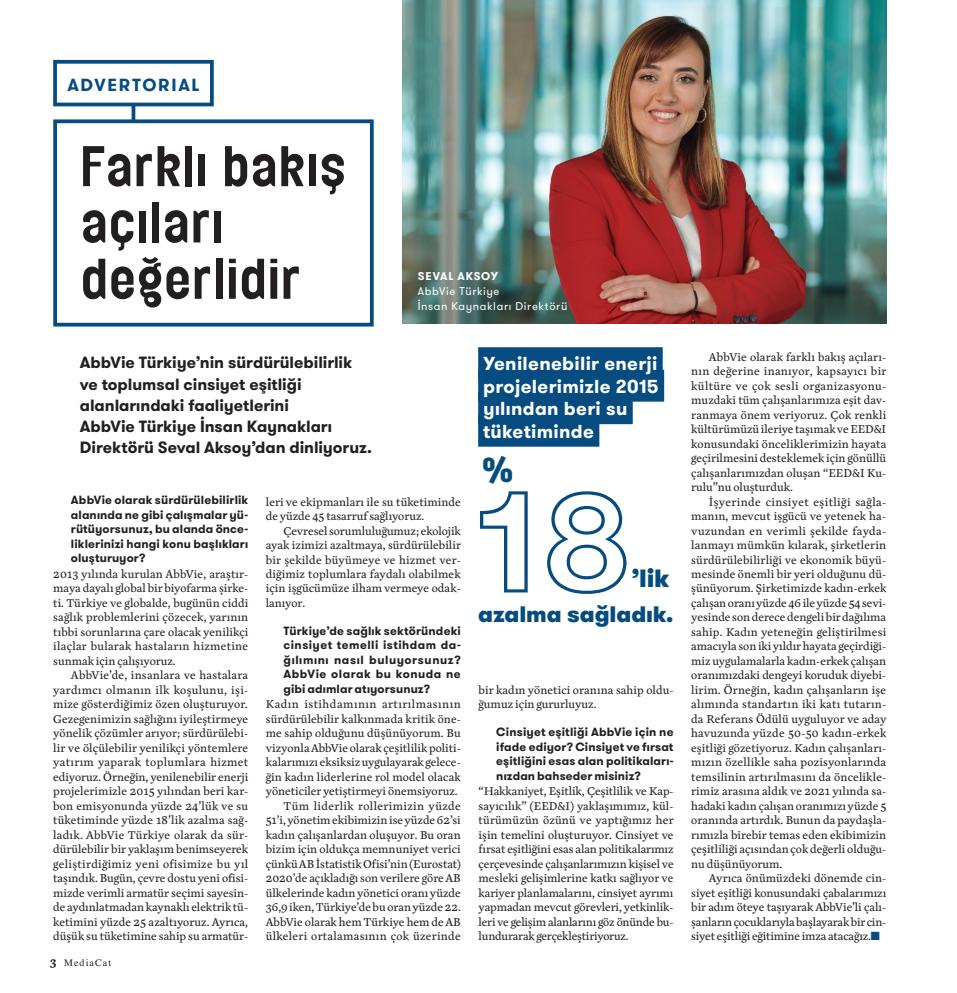
<style>
.page{position:relative;width:957px;height:993px;background:#fff}
.page>*{position:absolute;margin:0;border:0;box-sizing:border-box;transform-origin:0 0}
.t1{font:142.75px "Helvetica Neue LT Std Bd Ou";color:#074c81}
.t2{font:500 50px/56.2px "Elephant";letter-spacing:-.005em;color:#231f20}
.t3{font:900 34.62px "GT Walsheim";color:#074c81}
.t4{font:900 24.88px "GT Walsheim";color:#074c81}
.t5{font:900 22.38px "GT Walsheim";letter-spacing:-.005em;color:#074c81}
.t6{font:700 18.75px "GT Walsheim";letter-spacing:.02em;color:#fff}
.t7{font:700 17.5px "GT Walsheim";letter-spacing:.095em;color:#074c81}
.Ana_spot___giriş{font:700 16.25px/21.2px "GT Walsheim";letter-spacing:-.005em;color:#231f20}
.ana_metinler{font:11.88px/14.5px "Cardea OTCE";color:#231f20;text-align:justify}
.ropörtaj_soru{font:700 11.88px/14.5px "GT Walsheim";letter-spacing:.01em;color:#231f20;text-align:justify}
.resim_altı{font:11.25px/15px "GT Walsheim";letter-spacing:.06em;color:#fff}
.resim_altı-2{font:700 11.25px "GT Walsheim";letter-spacing:.07em;color:#fff}
.t8{font:10px "Times";letter-spacing:.11em;color:#231f20}
.s1{font-family:"Cardea OTCE";font-weight:700;font-size:12.5px}
.s2{color:#074c81}
</style>
<div class="page">
<img style="left:402px;top:0;width:484px;height:323px">
<hr style="left:132px;top:104px;width:3px;height:17px;background:#074c81">
<div style="left:53px;top:60px;width:161px;height:46px;border:4px solid #074c81"></div>
<div style="left:53px;top:119px;width:321px;height:207px;border:4px solid #074c81"></div>
<div style="left:478px;top:347px;width:185px;height:32px;background:#074c81"></div>
<div style="left:478px;top:369px;width:186px;height:32px;background:#074c81"></div>
<div style="left:478px;top:392px;width:155px;height:32px;background:#074c81"></div>
<div style="left:478px;top:414px;width:121px;height:32px;background:#074c81"></div>
<p class="t7" style="left:67px;top:73px;width:134px">ADVERTORIAL</p>
<p class="t2" style="left:80px;top:138px;width:268px">Farklı bakış açıları değerlidir</p>
<p class="resim_altı-2" style="left:418px;top:269px;width:82px">SEVAL AKSOY</p>
<p class="resim_altı" style="left:418px;top:284px;width:151px">AbbVie Türkiye<br>İnsan Kaynakları Direktörü</p>
<p class="Ana_spot___giriş" style="left:80px;top:352px;width:294px">AbbVie Türkiye’nin sürdürülebilirlik ve toplumsal cinsiyet eşitliği alanlarındaki faaliyetlerini<br>AbbVie Türkiye İnsan Kaynakları Direktörü Seval Aksoy’dan dinliyoruz.</p>
<p class="ropörtaj_soru" style="left:71px;top:493px;width:179px">AbbVie olarak sürdürülebilirlik alanında ne gibi çalışmalar yü&shy;rütüyorsunuz, bu alanda önce&shy;liklerinizi hangi konu başlıkları oluşturuyor?</p>
<p class="ana_metinler" style="left:53px;top:567px;width:197px">2013 yılında kurulan AbbVie, araştır&shy;maya dayalı global bir biyofarma şirke&shy;ti. Türkiye ve globalde, bugünün ciddi sağlık problemlerini çözecek, yarının tıbbi sorunlarına çare olacak yenilikçi ilaçlar bularak hastaların hizmetine sunmak için çalışıyoruz.</p>
<p class="ana_metinler" style="left:53px;top:669px;width:196px;text-indent:18px">AbbVie’de, insanlara ve hastalara yardımcı olmanın ilk koşulunu, işi&shy;mize gösterdiğimiz özen oluşturuyor.<br>Gezegenimizin sağlığını iyileştirmeye yönelik çözümler arıyor; sürdürülebi&shy;lir ve ölçülebilir yenilikçi yöntemlere yatırım yaparak toplumlara hizmet ediyoruz. Örneğin, yenilenebilir enerji projelerimizle 2015 yılından beri kar&shy;bon emisyonunda yüzde 24’lük ve su tüketiminde yüzde 18’lik azalma sağ&shy;ladık. AbbVie Türkiye olarak da sür&shy;dürülebilir bir yaklaşım benimseyerek geliştirdiğimiz yeni ofisimize bu yıl taşındık. Bugün, çevre dostu yeni ofisi&shy;mizde verimli armatür seçimi sayesin&shy;de aydınlatmadan kaynaklı elektrik tü&shy;ketimini yüzde 25 azaltıyoruz. Ayrıca, düşük su tüketimine sahip su armatür-</p>
<p class="ana_metinler" style="left:266px;top:495px;width:197px">leri ve ekipmanları ile su tüketiminde de yüzde 45 tasarruf sağlıyoruz.</p>
<p class="ana_metinler" style="left:266px;top:524px;width:197px;text-indent:18px">Çevresel sorumluluğumuz; ekolojik ayak izimizi azaltmaya, sürdürülebilir bir şekilde büyümeye ve hizmet ver&shy;diğimiz toplumlara faydalı olabilmek için işgücümüze ilham vermeye odak&shy;lanıyor.</p>
<p class="ropörtaj_soru" style="left:283px;top:623px;width:179px">Türkiye’de sağlık sektöründeki cinsiyet temelli istihdam da&shy;ğılımını nasıl buluyorsunuz?<br>AbbVie olarak bu konuda ne gibi adımlar atıyorsunuz?</p>
<p class="ana_metinler" style="left:266px;top:698px;width:196px">Kadın istihdamının artırılmasının sürdürülebilir kalkınmada kritik öne&shy;me sahip olduğunu düşünüyorum. Bu vizyonla AbbVie olarak çeşitlilik politi&shy;kalarımızı eksiksiz uygulayarak gelece&shy;ğin kadın liderlerine rol model olacak yöneticiler yetiştirmeyi önemsiyoruz.</p>
<p class="ana_metinler" style="left:266px;top:799px;width:196px;text-indent:18px">Tüm liderlik rollerimizin yüzde 51’i, yönetim ekibimizin ise yüzde 62’si kadın çalışanlardan oluşuyor. Bu oran bizim için oldukça memnuniyet verici çünkü AB İstatistik Ofisi’nin (Eurostat)<br>2020’de açıkladığı son verilere göre AB ülkelerinde kadın yönetici oranı yüzde 36,9 iken, Türkiye’de bu oran yüzde 22.<br>AbbVie olarak hem Türkiye hem de AB ülkeleri ortalamasının çok üzerinde</p>
<p class="t8" style="left:50px;top:952px;width:63px"><span class="s1">3</span> MediaCat</p>
<p class="t6" style="left:483px;top:351px;width:176px">Yenilenebilir enerji</p>
<p class="t6" style="left:483px;top:374px;width:177px">projelerimizle 2015</p>
<p class="t6" style="left:483px;top:396px;width:146px">yılından beri su</p>
<p class="t6" style="left:483px;top:419px;width:112px">tüketiminde</p>
<p class="t3" style="left:481px;top:446px;width:35px">%</p>
<p class="t1" style="left:465px;top:450px;width:169px">18</p>
<p class="t4" style="left:632px;top:561px;width:39px">’lik</p>
<p class="t5" style="left:478px;top:599px;width:197px">azalma sağladık.</p>
<p class="ana_metinler" style="left:478px;top:683px;width:196px">bir kadın yönetici oranına sahip oldu&shy;ğumuz için gururluyuz.</p>
<p class="ropörtaj_soru" style="left:496px;top:724px;width:179px">Cinsiyet eşitliği AbbVie için ne ifade ediyor? Cinsiyet ve fırsat eşitliğini esas alan politikaları&shy;nızdan bahseder misiniz?</p>
<p class="ana_metinler" style="left:478px;top:784px;width:197px">“Hakkaniyet, Eşitlik, Çeşitlilik ve Kap&shy;sayıcılık” (EED&amp;I) yaklaşımımız, kül&shy;türümüzün özünü ve yaptığımız her işin temelini oluşturuyor. Cinsiyet ve fırsat eşitliğini esas alan politikalarımız çerçevesinde çalışanlarımızın kişisel ve mesleki gelişimlerine katkı sağlıyor ve kariyer planlamalarını, cinsiyet ayrımı yapmadan mevcut görevleri, yetkinlik&shy;leri ve gelişim alanlarını göz önünde bu&shy;lundurarak gerçekleştiriyoruz.</p>
<p class="ana_metinler" style="left:691px;top:350px;width:197px;text-indent:18px">AbbVie olarak farklı bakış açıları&shy;nın değerine inanıyor, kapsayıcı bir kültüre ve çok sesli organizasyonu&shy;muzdaki tüm çalışanlarımıza eşit dav&shy;ranmaya önem veriyoruz. Çok renkli kültürümüzü ileriye taşımak ve EED&amp;I konusundaki önceliklerimizin hayata geçirilmesini desteklemek için gönüllü çalışanlarımızdan oluşan “EED&amp;I Ku&shy;rulu”nu oluşturduk.</p>
<p class="ana_metinler" style="left:691px;top:495px;width:197px;text-indent:18px">İşyerinde cinsiyet eşitliği sağla&shy;manın, mevcut işgücü ve yetenek ha&shy;vuzundan en verimli şekilde fayda&shy;lanmayı mümkün kılarak, şirketlerin sürdürülebilirliği ve ekonomik büyü&shy;mesinde önemli bir yeri olduğunu dü&shy;şünüyorum. Şirketimizde kadın-erkek çalışan oranı yüzde 46 ile yüzde 54 sevi&shy;yesinde son derece dengeli bir dağılıma sahip. Kadın yeteneğin geliştirilmesi amacıyla son iki yıldır hayata geçirdiği&shy;miz uygulamalarla kadın-erkek çalışan oranımızdaki dengeyi koruduk diyebi&shy;lirim. Örneğin, kadın çalışanların işe alımında standartın iki katı tutarın&shy;da Referans Ödülü uyguluyor ve aday havuzunda yüzde 50-50 kadın-erkek eşitliği gözetiyoruz. Kadın çalışanları&shy;mızın özellikle saha pozisyonlarında temsilinin artırılmasını da öncelikle&shy;rimiz arasına aldık ve 2021 yılında sa&shy;hadaki kadın çalışan oranımızı yüzde 5 oranında artırdık. Bunun da paydaşla&shy;rımızla birebir temas eden ekibimizin çeşitliliği açısından çok değerli olduğu&shy;nu düşünüyorum.</p>
<p class="ana_metinler" style="left:691px;top:871px;width:196px;text-indent:18px">Ayrıca önümüzdeki dönemde cin&shy;siyet eşitliği konusundaki çabalarımızı bir adım öteye taşıyarak AbbVie’li çalı&shy;şanların çocuklarıyla başlayarak bir cin&shy;siyet eşitliği eğitimine imza atacağız.<span class="s2">■</span></p>
</div>
